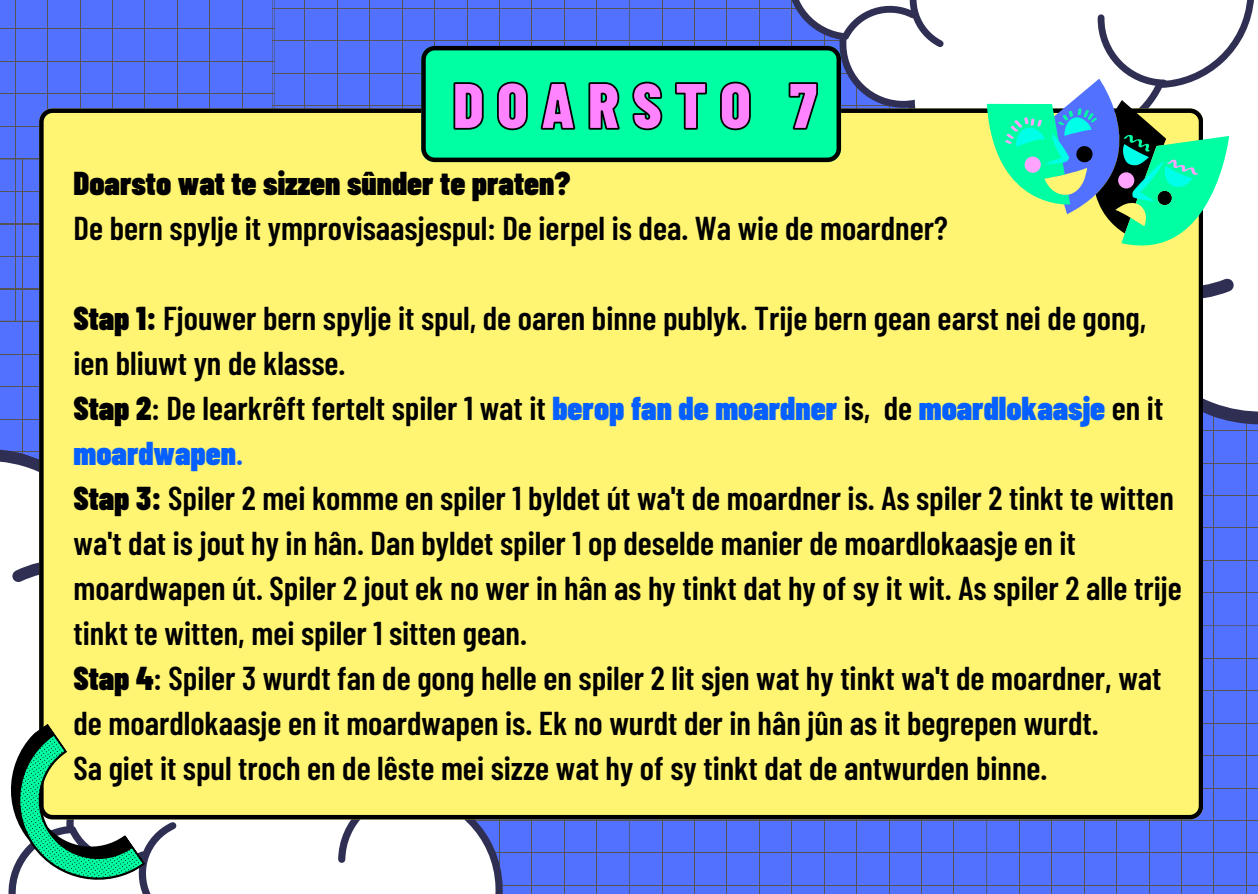
<style>
.page{position:relative;width:1258px;height:894px;background:#fff}
.page>*{position:absolute;margin:0;border:0;box-sizing:border-box;transform-origin:0 0}
.t1{font:900 65.4px "Barlow Condensed";letter-spacing:.19em;color:#ff82fe}
.t2{font:600 33px/45px "Barlow Condensed";color:#000}
.t3{font:900 33px/45px "Barlow Condensed";color:#065fff}
.t4{font:900 33px "Barlow Condensed";color:#000}
.s1{font-weight:900}
.s2{color:#000}
.s3{font-weight:600;color:#000}
.s4{font-weight:600}
</style>
<div class="page">
<div style="left:0;top:322px;width:39px;height:72px;background:#5271ff"></div>
<hr style="left:0;top:386px;width:217px;height:1px;background:#545454">
<hr style="left:0;top:354px;width:217px;height:1px;background:#545454">
<hr style="left:0;top:321px;width:217px;height:1px;background:#545454">
<hr style="left:23px;top:159px;width:1px;height:357px;background:#545454">
<div style="left:0;top:0;width:272px;height:321px;background:#5271ff"></div>
<hr style="left:0;top:288px;width:275px;height:1px;background:#545454">
<hr style="left:0;top:256px;width:275px;height:1px;background:#545454">
<hr style="left:0;top:223px;width:275px;height:1px;background:#545454">
<hr style="left:0;top:191px;width:275px;height:1px;background:#545454">
<hr style="left:0;top:158px;width:275px;height:1px;background:#545454">
<hr style="left:0;top:126px;width:275px;height:1px;background:#545454">
<hr style="left:0;top:94px;width:275px;height:1px;background:#545454">
<hr style="left:0;top:61px;width:275px;height:1px;background:#545454">
<hr style="left:0;top:29px;width:275px;height:1px;background:#545454">
<hr style="left:242px;top:0;width:1px;height:321px;background:#545454">
<hr style="left:210px;top:0;width:1px;height:321px;background:#545454">
<hr style="left:177px;top:0;width:1px;height:321px;background:#545454">
<hr style="left:145px;top:0;width:1px;height:321px;background:#545454">
<hr style="left:112px;top:0;width:1px;height:321px;background:#545454">
<hr style="left:80px;top:0;width:1px;height:321px;background:#545454">
<hr style="left:47px;top:0;width:1px;height:321px;background:#545454">
<hr style="left:15px;top:0;width:1px;height:321px;background:#545454">
<div style="left:272px;top:0;width:357px;height:108px;background:#5271ff"></div>
<hr style="left:272px;top:105px;width:357px;height:1px;background:#545454">
<hr style="left:272px;top:73px;width:357px;height:1px;background:#545454">
<hr style="left:272px;top:40px;width:357px;height:1px;background:#545454">
<hr style="left:272px;top:8px;width:357px;height:1px;background:#545454">
<hr style="left:596px;top:0;width:1px;height:268px;background:#545454">
<hr style="left:564px;top:0;width:1px;height:268px;background:#545454">
<hr style="left:532px;top:0;width:1px;height:268px;background:#545454">
<hr style="left:499px;top:0;width:1px;height:268px;background:#545454">
<hr style="left:467px;top:0;width:1px;height:268px;background:#545454">
<hr style="left:434px;top:0;width:1px;height:268px;background:#545454">
<hr style="left:402px;top:0;width:1px;height:268px;background:#545454">
<hr style="left:369px;top:0;width:1px;height:268px;background:#545454">
<hr style="left:337px;top:0;width:1px;height:268px;background:#545454">
<hr style="left:305px;top:0;width:1px;height:268px;background:#545454">
<div style="left:509px;top:819px;width:120px;height:74px;background:#5271ff"></div>
<hr style="left:272px;top:884px;width:357px;height:1px;background:#545454">
<hr style="left:272px;top:852px;width:357px;height:1px;background:#545454">
<hr style="left:272px;top:820px;width:357px;height:1px;background:#545454">
<hr style="left:596px;top:625px;width:1px;height:268px;background:#545454">
<hr style="left:564px;top:625px;width:1px;height:268px;background:#545454">
<hr style="left:532px;top:625px;width:1px;height:268px;background:#545454">
<div style="left:629px;top:0;width:111px;height:46px;background:#5271ff"></div>
<hr style="left:630px;top:40px;width:356px;height:1px;background:#545454">
<hr style="left:630px;top:8px;width:356px;height:1px;background:#545454">
<hr style="left:727px;top:0;width:1px;height:268px;background:#545454">
<hr style="left:694px;top:0;width:1px;height:268px;background:#545454">
<hr style="left:662px;top:0;width:1px;height:268px;background:#545454">
<div style="left:629px;top:819px;width:357px;height:74px;background:#5271ff"></div>
<hr style="left:630px;top:884px;width:356px;height:1px;background:#545454">
<hr style="left:630px;top:852px;width:356px;height:1px;background:#545454">
<hr style="left:630px;top:820px;width:356px;height:1px;background:#545454">
<hr style="left:954px;top:625px;width:1px;height:268px;background:#545454">
<hr style="left:921px;top:625px;width:1px;height:268px;background:#545454">
<hr style="left:889px;top:625px;width:1px;height:268px;background:#545454">
<hr style="left:856px;top:625px;width:1px;height:268px;background:#545454">
<hr style="left:824px;top:625px;width:1px;height:268px;background:#545454">
<hr style="left:791px;top:625px;width:1px;height:268px;background:#545454">
<hr style="left:759px;top:625px;width:1px;height:268px;background:#545454">
<hr style="left:727px;top:625px;width:1px;height:268px;background:#545454">
<hr style="left:694px;top:625px;width:1px;height:268px;background:#545454">
<hr style="left:662px;top:625px;width:1px;height:268px;background:#545454">
<div style="left:1202px;top:512px;width:56px;height:113px;background:#5271ff"></div>
<hr style="left:987px;top:592px;width:271px;height:1px;background:#545454">
<hr style="left:987px;top:560px;width:271px;height:1px;background:#545454">
<hr style="left:987px;top:527px;width:271px;height:1px;background:#545454">
<hr style="left:1246px;top:268px;width:1px;height:357px;background:#545454">
<hr style="left:1213px;top:268px;width:1px;height:357px;background:#545454">
<div style="left:986px;top:625px;width:272px;height:268px;background:#5271ff"></div>
<hr style="left:987px;top:884px;width:271px;height:1px;background:#545454">
<hr style="left:987px;top:852px;width:271px;height:1px;background:#545454">
<hr style="left:987px;top:820px;width:271px;height:1px;background:#545454">
<hr style="left:987px;top:787px;width:271px;height:1px;background:#545454">
<hr style="left:987px;top:755px;width:271px;height:1px;background:#545454">
<hr style="left:987px;top:722px;width:271px;height:1px;background:#545454">
<hr style="left:987px;top:690px;width:271px;height:1px;background:#545454">
<hr style="left:987px;top:657px;width:271px;height:1px;background:#545454">
<hr style="left:1246px;top:625px;width:1px;height:268px;background:#545454">
<hr style="left:1213px;top:625px;width:1px;height:268px;background:#545454">
<hr style="left:1181px;top:625px;width:1px;height:268px;background:#545454">
<hr style="left:1149px;top:625px;width:1px;height:268px;background:#545454">
<hr style="left:1116px;top:625px;width:1px;height:268px;background:#545454">
<hr style="left:1084px;top:625px;width:1px;height:268px;background:#545454">
<hr style="left:1051px;top:625px;width:1px;height:268px;background:#545454">
<hr style="left:1019px;top:625px;width:1px;height:268px;background:#545454">
<svg style="left:0;top:394px;width:39px;height:122px;fill:#5271ff"></svg>
<svg style="left:12px;top:562px;width:27px;height:20px"></svg>
<svg style="left:740px;top:0;width:518px;height:512px;fill:#5271ff"></svg>
<svg style="left:418px;top:819px;width:91px;height:74px"></svg>
<svg style="left:783px;top:0;width:475px;height:184px"></svg>
<div style="left:39px;top:108px;width:1163px;height:711px;background:#fff572"></div>
<svg style="left:421px;top:46px;width:415px;height:116px;background:#00d286"></svg>
<svg style="left:8px;top:671px;width:410px;height:222px"></svg>
<svg style="left:452px;top:74px;width:367px;height:67px;background:#00e492"></svg>
<svg style="left:836px;top:0;width:415px;height:335px"></svg>
<p class="t1" style="left:453px;top:63px;width:366px">DOARSTO 7</p>
<p class="t4" style="left:74px;top:162px;width:498px">Doarsto wat te sizzen sûnder te praten?</p>
<p class="t2" style="left:74px;top:204px;width:876px">De bern spylje it ymprovisaasjespul: De ierpel is dea. Wa wie de moardner?</p>
<p class="t2" style="left:74px;top:294px;width:1074px"><span class="s1">Stap 1:</span> Fjouwer bern spylje it spul, de oaren binne publyk. Trije bern gean earst nei de gong, ien bliuwt yn de klasse.</p>
<p class="t3" style="left:74px;top:384px;width:1091px"><span class="s2">Stap 2</span><span class="s3">: De learkrêft fertelt spiler 1 wat it</span> berop fan de moardner <span class="s3">is, de</span> moardlokaasje <span class="s3">en it </span>moardwapen<span class="s4">.</span></p>
<p class="t2" style="left:74px;top:474px;width:1110px"><span class="s1">Stap 3:</span> Spiler 2 mei komme en spiler 1 byldet út wa't de moardner is. As spiler 2 tinkt te witten wa't dat is jout hy in hân. Dan byldet spiler 1 op deselde manier de moardlokaasje en it moardwapen út. Spiler 2 jout ek no wer in hân as hy tinkt dat hy of sy it wit. As spiler 2 alle trije tinkt te witten, mei spiler 1 sitten gean.</p>
<p class="t2" style="left:74px;top:654px;width:1089px"><span class="s1">Stap 4</span>: Spiler 3 wurdt fan de gong helle en spiler 2 lit sjen wat hy tinkt wa't de moardner, wat de moardlokaasje en it moardwapen is. Ek no wurdt der in hân jûn as it begrepen wurdt.</p>
<p class="t2" style="left:74px;top:744px;width:975px">Sa giet it spul troch en de lêste mei sizze wat hy of sy tinkt dat de antwurden binne.</p>
</div>
